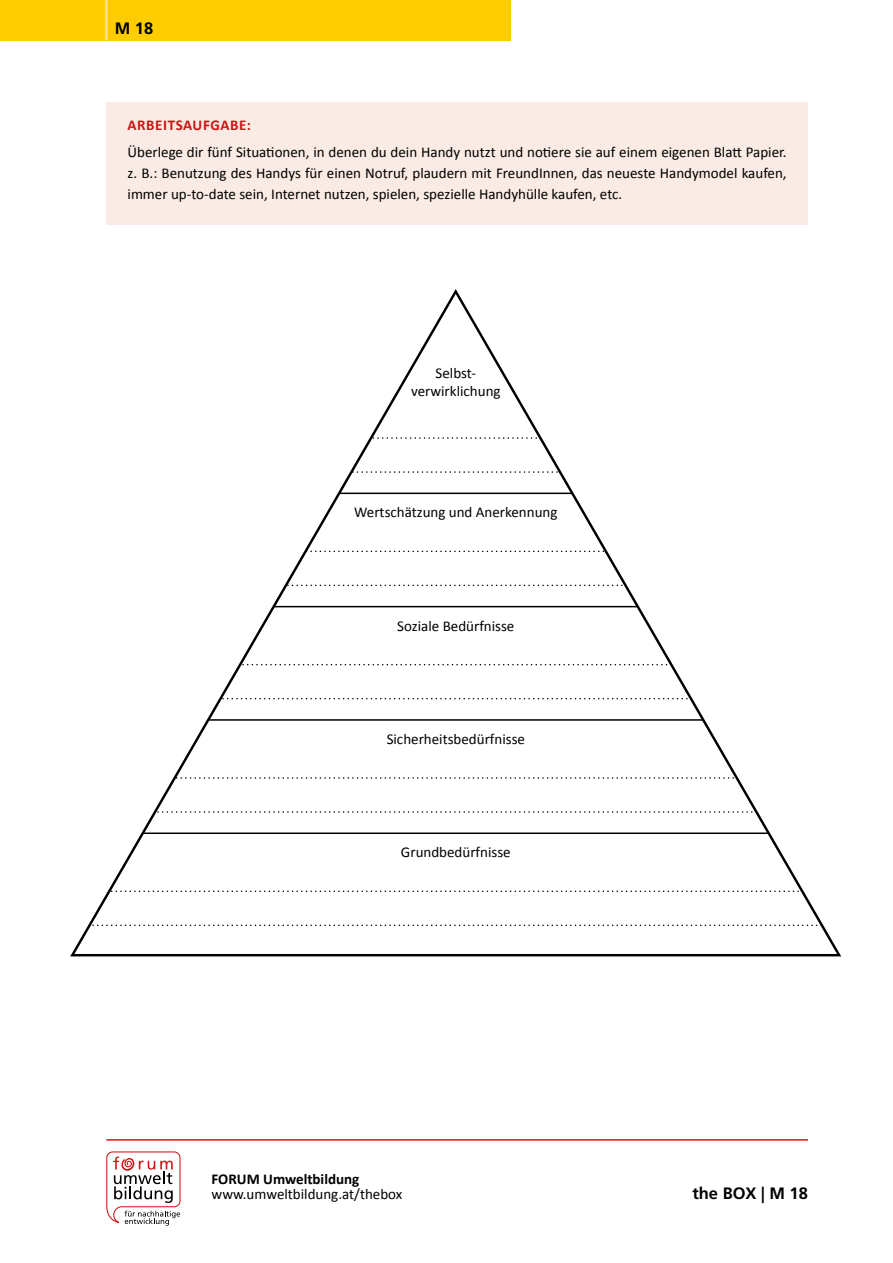
<style>
.page{position:relative;width:893px;height:1263px;background:#fff}
.page>*{position:absolute;margin:0;border:0;box-sizing:border-box;transform-origin:0 0}
.t1{font:700 16.5px "Frutiger LT Pro";color:#000}
.t2{font:15px/21px "Calibri";color:#000;text-align:justify}
.t3{font:700 15px "Calibri";color:#000}
.t4{font:700 15px "Calibri";letter-spacing:.04em;color:#cd1513}
</style>
<div class="page">
<svg style="left:106px;top:1151px;width:75px;height:75px"></svg>
<hr style="left:106px;top:1139px;width:702px;height:2px;background:#cd1513">
<div style="left:0;top:0;width:510px;height:40px;background:#fc0"></div>
<hr style="left:105px;top:0;width:3px;height:40px;background:#ffe07c">
<div style="left:106px;top:102px;width:702px;height:122px;background:#faebe4"></div>
<svg style="left:70px;top:289px;width:772px;height:668px"></svg>
<p class="t1" style="left:115px;top:19px;width:40px">M 18</p>
<p class="t4" style="left:128px;top:116px;width:125px">ARBEITSAUFGABE:</p>
<p class="t2" style="left:128px;top:140px;width:661px">Überlege dir fünf Situationen, in denen du dein Handy nutzt und notiere sie auf einem eigenen Blatt Papier. z. B.: Benutzung des Handys für einen Notruf, plaudern mit FreundInnen, das neueste Handymodel kaufen, immer up-to-date sein, Internet nutzen, spielen, spezielle Handyhülle kaufen, etc.</p>
<p class="t2" style="left:411px;top:363px;width:91px;line-height:18px;text-align:center">Selbst&shy;verwirklichung</p>
<p class="t2" style="left:354px;top:501px;width:205px">Wertschätzung und Anerkennung</p>
<p class="t2" style="left:397px;top:614px;width:119px">Soziale Bedürfnisse</p>
<p class="t2" style="left:387px;top:728px;width:140px">Sicherheitsbedürfnisse</p>
<p class="t2" style="left:401px;top:841px;width:111px">Grundbedürfnisse</p>
<p class="t3" style="left:212px;top:1170px;width:149px">FORUM Umweltbildung</p>
<p class="t2" style="left:212px;top:1183px;width:192px">www.umweltbildung.at/thebox</p>
<p class="t1" style="left:692px;top:1184px;width:117px">the BOX | M 18</p>
</div>
